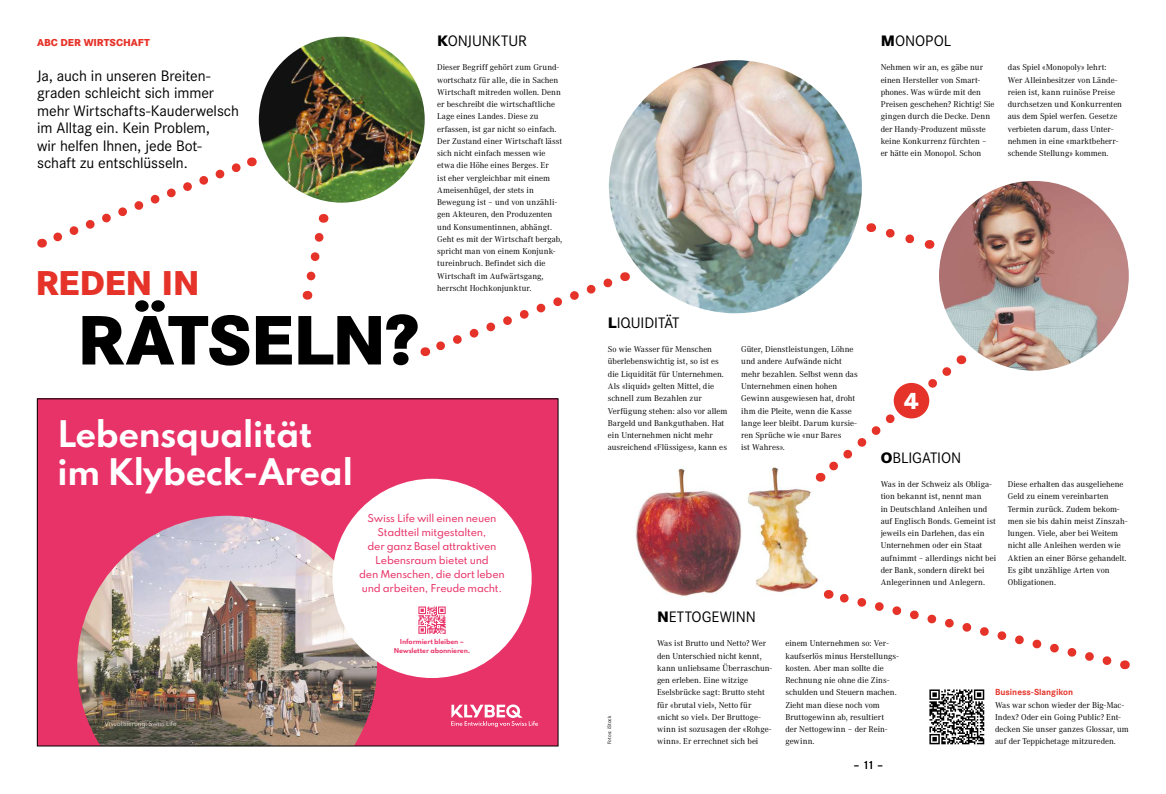
<style>
.page{position:relative;width:1166px;height:794px;background:#fff}
.page>*{position:absolute;margin:0;border:0;box-sizing:border-box;transform-origin:0 0}
.t1{font:800 72.62px "Corporate S Pro";letter-spacing:-.015em;color:#000}
.t2{font:800 35.88px "Corporate S Pro";letter-spacing:-.015em;color:#e63329}
.t3{font:700 32.46px/38.9px "Spartan";letter-spacing:-.025em;color:#fff}
.t4{font:800 24.68px "Corporate S Pro";color:#fff}
.t5{font:15.75px/17.5px "Corporate S Pro";letter-spacing:-.005em;color:#000}
.t6{font:12.25px "Corporate S Pro";color:#000}
.t7{font:800 10.5px "Corporate S Pro";letter-spacing:-.005em;color:#e63329}
.t8{font:500 9.62px/14px "Spartan";letter-spacing:-.025em;color:#e83368;text-align:center}
.t9{font:700 9.19px "Corporate S Pro";letter-spacing:-.005em;color:#e63329}
.t10{font:8.75px/12.2px "Corporate A Pro";color:#000}
.t11{font:700 6.12px/8.8px "Spartan";letter-spacing:-.025em;color:#e83368;text-align:center}
.t12{font:5.25px "Corporate S Pro";letter-spacing:.02em;color:#000}
.s1{font-size:76.12px}
.s2{font-weight:800}
</style>
<div class="page">
<img style="left:747px;top:467px;width:79px;height:131px">
<img style="left:621px;top:466px;width:134px;height:134px;border-radius:67px">
<svg style="left:885px;top:229px;width:45px;height:20px"></svg>
<img style="left:939px;top:181px;width:190px;height:190px;border-radius:95px">
<svg style="left:422px;top:272px;width:203px;height:85px"></svg>
<img style="left:609px;top:60px;width:253px;height:253px;border-radius:126px">
<img style="left:259px;top:37px;width:166px;height:166px">
<svg style="left:302px;top:214px;width:27px;height:86px"></svg>
<svg style="left:815px;top:355px;width:147px;height:129px"></svg>
<svg style="left:826px;top:590px;width:286px;height:75px"></svg>
<div style="left:894px;top:383px;width:35px;height:35px;background:#e63329;border-radius:50%"></div>
<svg style="left:929px;top:689px;width:56px;height:56px"></svg>
<svg style="left:929px;top:689px;width:55px;height:55px"></svg>
<svg style="left:42px;top:157px;width:213px;height:91px"></svg>
<div style="left:37px;top:399px;width:521px;height:347px;background:#e83368"></div>
<svg style="left:451px;top:704px;width:87px;height:23px"></svg>
<img style="left:77px;top:516px;width:300px;height:228px">
<div style="left:332px;top:479px;width:200px;height:199px;background:#fff;border-radius:50%"></div>
<svg style="left:418px;top:606px;width:28px;height:28px"></svg>
<img style="left:104px;top:721px;width:72px;height:6px">
<p class="t7" style="left:37px;top:34px;width:114px">ABC DER WIRTSCHAFT</p>
<h3 class="t5" style="left:37px;top:66px;width:203px">Ja, auch in unseren Breiten&shy;graden schleicht sich immer mehr Wirtschafts-Kauderwelsch im Alltag ein. Kein Problem,<br>wir helfen Ihnen, jede Bot&shy;schaft zu entschlüsseln.</h3>
<h2 class="t2" style="left:35px;top:254px;width:166px">REDEN IN</h2>
<h1 class="t1" style="left:77px;top:281px;width:344px">RÄTSELN<span class="s1">?</span></h1>
<h3 class="t5" style="left:437px;top:31px;width:91px"><span class="s2">K</span>ONJUNKTUR</h3>
<p class="t10" style="left:437px;top:61px;width:127px">Dieser Begriff gehört zum Grund&shy;wortschatz für alle, die in Sachen<br>Wirtschaft mitreden wollen. Denn er beschreibt die wirtschaftliche<br>Lage eines Landes. Diese zu erfassen, ist gar nicht so einfach.<br>Der Zustand einer Wirtschaft lässt sich nicht einfach messen wie etwa die Höhe eines Berges. Er<br>ist eher vergleichbar mit einem<br>Ameisenhügel, der stets in<br>Bewegung ist – und von unzähli&shy;gen Akteuren, den Produzenten und Konsumentinnen, abhängt.<br>Geht es mit der Wirtschaft bergab, spricht man von einem Konjunk&shy;tureinbruch. Befindet sich die<br>Wirtschaft im Aufwärtsgang, herrscht Hochkonjunktur.</p>
<h3 class="t3" style="left:57px;top:413px;width:298px">Lebensqualität im Klybeck-Areal</h3>
<p class="t8" style="left:359px;top:511px;width:147px">Swiss Life will einen neuen<br>Stadtteil mitgestalten,<br>der ganz Basel attraktiven<br>Lebensraum bietet und<br>den Menschen, die dort leben und arbeiten, Freude macht.</p>
<p class="t11" style="left:394px;top:637px;width:78px">Informiert bleiben –<br>Newsletter abonnieren.</p>
<h3 class="t5" style="left:881px;top:31px;width:72px"><span class="s2">M</span>ONOPOL</h3>
<p class="t10" style="left:881px;top:61px;width:115px">Nehmen wir an, es gäbe nur einen Hersteller von Smart&shy;phones. Was würde mit den<br>Preisen geschehen? Richtig! Sie gingen durch die Decke. Denn der Handy-Produzent müsste keine Konkurrenz fürchten – er hätte ein Monopol. Schon</p>
<p class="t10" style="left:1008px;top:61px;width:116px">das Spiel «Monopoly» lehrt:<br>Wer Alleinbesitzer von Lände&shy;reien ist, kann ruinöse Preise durchsetzen und Konkurrenten aus dem Spiel werfen. Gesetze verbieten darum, dass Unter&shy;nehmen in eine «marktbeherr&shy;schende Stellung» kommen.</p>
<h3 class="t5" style="left:608px;top:313px;width:73px"><span class="s2">L</span>IQUIDITÄT</h3>
<p class="t10" style="left:608px;top:343px;width:121px">So wie Wasser für Menschen überlebenswichtig ist, so ist es die Liquidität für Unternehmen.<br>Als «liquid» gelten Mittel, die schnell zum Bezahlen zur<br>Verfügung stehen: also vor allem<br>Bargeld und Bankguthaben. Hat ein Unternehmen nicht mehr ausreichend «Flüssiges», kann es</p>
<p class="t10" style="left:741px;top:343px;width:118px">Güter, Dienstleistungen, Löhne und andere Aufwände nicht mehr bezahlen. Selbst wenn das<br>Unternehmen einen hohen<br>Gewinn ausgewiesen hat, droht ihm die Pleite, wenn die Kasse lange leer bleibt. Darum kursie&shy;ren Sprüche wie «nur Bares<br>ist Wahres».</p>
<h3 class="t4" style="left:904px;top:380px;width:17px">4</h3>
<h3 class="t5" style="left:881px;top:447px;width:82px"><span class="s2">O</span>BLIGATION</h3>
<p class="t10" style="left:881px;top:477px;width:117px">Was in der Schweiz als Obliga&shy;tion bekannt ist, nennt man<br>in Deutschland Anleihen und auf Englisch Bonds. Gemeint ist jeweils ein Darlehen, das ein<br>Unternehmen oder ein Staat aufnimmt – allerdings nicht bei der Bank, sondern direkt bei<br>Anlegerinnen und Anlegern.</p>
<p class="t10" style="left:1008px;top:477px;width:121px">Diese erhalten das ausgeliehene<br>Geld zu einem vereinbarten<br>Termin zurück. Zudem bekom&shy;men sie bis dahin meist Zinszah&shy;lungen. Viele, aber bei Weitem nicht alle Anleihen werden wie<br>Aktien an einer Börse gehandelt.<br>Es gibt unzählige Arten von<br>Obligationen.</p>
<p class="t12" style="left:606px;top:744px;width:30px;rotate:-90deg">Fotos: iStock</p>
<h3 class="t5" style="left:657px;top:607px;width:100px"><span class="s2">N</span>ETTOGEWINN</h3>
<p class="t10" style="left:657px;top:637px;width:117px">Was ist Brutto und Netto? Wer den Unterschied nicht kennt, kann unliebsame Überraschun&shy;gen erleben. Eine witzige<br>Eselsbrücke sagt: Brutto steht für «brutal viel», Netto für «nicht so viel». Der Bruttoge&shy;winn ist sozusagen der «Rohge&shy;winn». Er errechnet sich bei</p>
<p class="t10" style="left:785px;top:637px;width:115px">einem Unternehmen so: Ver&shy;kaufserlös minus Herstellungs&shy;kosten. Aber man sollte die<br>Rechnung nie ohne die Zins&shy;schulden und Steuern machen.<br>Zieht man diese noch vom<br>Bruttogewinn ab, resultiert<br>der Nettogewinn – der Rein&shy;gewinn.</p>
<h3 class="t6" style="left:853px;top:756px;width:31px">– 11 –</h3>
<p class="t9" style="left:995px;top:685px;width:80px">Business-Slangikon</p>
<p class="t10" style="left:995px;top:698px;width:135px">Was war schon wieder der Big-Mac-Index? Oder ein Going Public? Ent&shy;decken Sie unser ganzes Glossar, um auf der Teppichetage mitzureden.</p>
</div>
